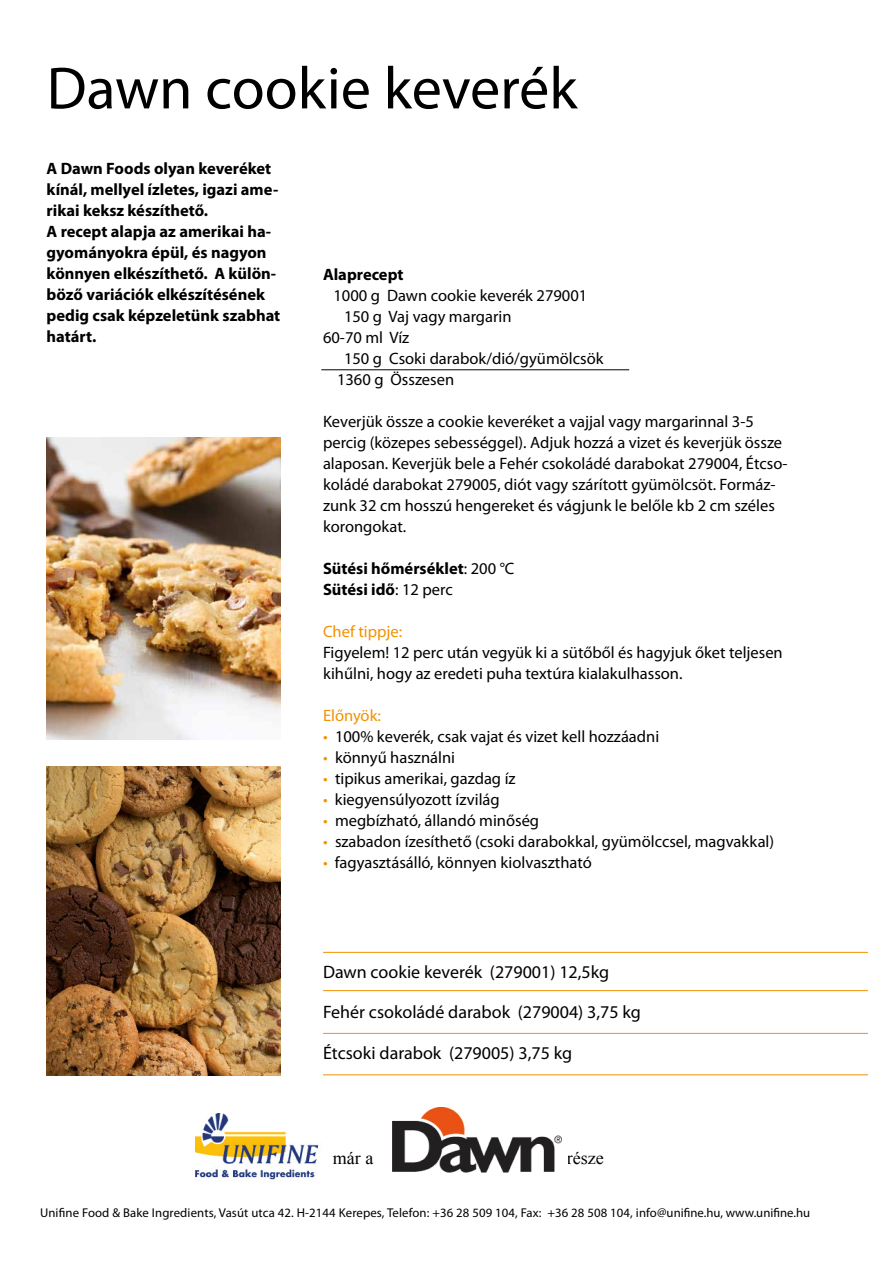
<style>
.page{position:relative;width:893px;height:1263px;background:#fff}
.page>*{position:absolute;margin:0;border:0;box-sizing:border-box;transform-origin:0 0}
.t1{font:60px "Myriad Pro";color:#000}
.t2{font:18px "Myriad Pro";color:#000}
.t3{font:18px "Times New Roman";color:#000}
.t4{font:16.5px/21px "Myriad Pro";color:#000}
.t5{font:700 16.5px/21px "Myriad Pro";color:#000}
.t6{font:16.5px "Myriad Pro";color:#f39200}
.t7{font:12.75px "Myriad Pro";letter-spacing:.01em;color:#000}
.s1{font-weight:400}
.s2{color:#f39200}
</style>
<div class="page">
<img style="left:47px;top:438px;width:233px;height:301px">
<img style="left:47px;top:766px;width:233px;height:309px">
<hr style="left:323px;top:1074px;width:544px;height:1px;background:#f39200">
<hr style="left:323px;top:1033px;width:544px;height:1px;background:#f39200">
<hr style="left:323px;top:952px;width:544px;height:1px;background:#f39200">
<hr style="left:323px;top:990px;width:544px;height:1px;background:#f39200">
<hr style="left:321px;top:369px;width:308px;height:1px;background:#000">
<img style="left:195px;top:1117px;width:124px;height:63px">
<img style="left:392px;top:1108px;width:170px;height:65px">
<h1 class="t1" style="left:47px;top:51px;width:532px">Dawn cookie keverék</h1>
<p class="t5" style="left:47px;top:157px;width:235px">A Dawn Foods olyan keveréket kínál, mellyel ízletes, igazi ame&shy;rikai keksz készíthető.<br>A recept alapja az amerikai ha&shy;gyományokra épül, és nagyon könnyen elkészíthető. A külön&shy;böző variációk elkészítésének pedig csak képzeletünk szabhat határt.</p>
<p class="t5" style="left:323px;top:263px;width:82px">Alaprecept</p>
<p class="t4" style="left:333px;top:285px;width:255px">1000 g Dawn cookie keverék 279001</p>
<p class="t4" style="left:344px;top:306px;width:169px">150 g Vaj vagy margarin</p>
<p class="t4" style="left:323px;top:327px;width:88px">60-70 ml Víz</p>
<p class="t4" style="left:344px;top:348px;width:261px">150 g Csoki darabok/dió/gyümölcsök</p>
<p class="t4" style="left:337px;top:369px;width:119px">1360 g Összesen</p>
<p class="t4" style="left:323px;top:411px;width:466px">Keverjük össze a cookie keveréket a vajjal vagy margarinnal 3-5 percig (közepes sebességgel). Adjuk hozzá a vizet és keverjük össze alaposan. Keverjük bele a Fehér csokoládé darabokat 279004, Étcso&shy;koládé darabokat 279005, diót vagy szárított gyümölcsöt. Formáz&shy;zunk 32 cm hosszú hengereket és vágjunk le belőle kb 2 cm széles korongokat.</p>
<p class="t5" style="left:323px;top:557px;width:193px">Sütési hőmérséklet<span class="s1">: 200 °C<br></span>Sütési idő<span class="s1">: 12 perc</span></p>
<p class="t6" style="left:323px;top:621px;width:81px">Chef tippje:</p>
<p class="t4" style="left:323px;top:642px;width:461px">Figyelem! 12 perc után vegyük ki a sütőből és hagyjuk őket teljesen kihűlni, hogy az eredeti puha textúra kialakulhasson.</p>
<p class="t6" style="left:323px;top:705px;width:59px">Előnyök:</p>
<p class="t4" style="left:323px;top:726px;width:338px"><span class="s2">•</span> 100% keverék, csak vajat és vizet kell hozzáadni</p>
<p class="t4" style="left:323px;top:747px;width:133px"><span class="s2">•</span> könnyű használni</p>
<p class="t4" style="left:323px;top:768px;width:194px"><span class="s2">•</span> tipikus amerikai, gazdag íz</p>
<p class="t4" style="left:323px;top:789px;width:178px"><span class="s2">•</span> kiegyensúlyozott ízvilág</p>
<p class="t4" style="left:323px;top:810px;width:218px"><span class="s2">•</span> megbízható, állandó minőség</p>
<p class="t4" style="left:323px;top:831px;width:453px"><span class="s2">•</span> szabadon ízesíthető (csoki darabokkal, gyümölccsel, magvakkal)</p>
<p class="t4" style="left:323px;top:852px;width:270px"><span class="s2">•</span> fagyasztásálló, könnyen kiolvasztható</p>
<p class="t2" style="left:323px;top:960px;width:288px">Dawn cookie keverék (279001) 12,5kg</p>
<p class="t2" style="left:323px;top:1001px;width:319px">Fehér csokoládé darabok (279004) 3,75 kg</p>
<p class="t2" style="left:323px;top:1041px;width:251px">Étcsoki darabok (279005) 3,75 kg</p>
<p class="t3" style="left:333px;top:1141px;width:42px">már a</p>
<p class="t3" style="left:567px;top:1141px;width:38px">része</p>
<p class="t7" style="left:40px;top:1205px;width:771px">Unifine Food &amp; Bake Ingredients, Vasút utca 42. H-2144 Kerepes, Telefon: +36 28 509 104, Fax: +36 28 508 104, info@unifine.hu, www.unifine.hu</p>
</div>
